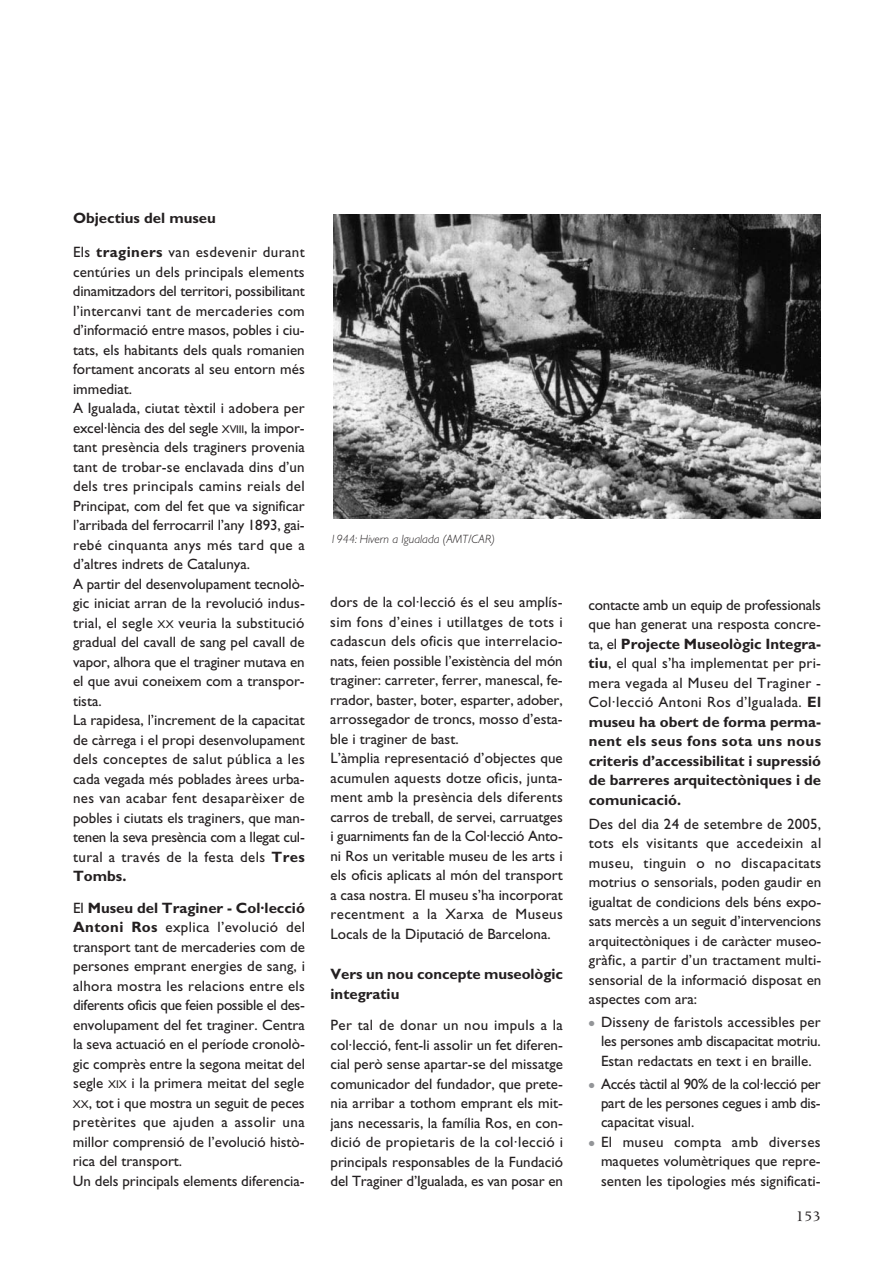
<style>
.page{position:relative;width:893px;height:1263px;background:#fff}
.page>*{position:absolute;margin:0;border:0;box-sizing:border-box;transform-origin:0 0}
.t1{font:15px/19.5px "Gill Sans";color:#231f20;text-align:justify}
.t2{font:700 15px/19.5px "Gill Sans";color:#231f20}
.t3{font:15px "Meridien";color:#231f20}
.t4{font:italic 300 12px "Gill Sans";color:#231f20}
.s1{font-weight:700}
.s2{font-size:11.25px}
.s3{font-family:"Newspaper Pi BT";font-size:10.5px;color:#939598}
</style>
<div class="page">
<img style="left:333px;top:215px;width:488px;height:304px">
<p class="t2" style="left:73px;top:209px;width:144px">Objectius del museu</p>
<p class="t1" style="left:73px;top:244px;width:233px;text-align:left">Els <span class="s1">traginers</span> van esdevenir durant centúries un dels principals elements dinamitzadors del territori, possibilitant l’intercanvi tant de mercaderies com d’informació entre masos, pobles i ciu&shy;tats, els habitants dels quals romanien fortament ancorats al seu entorn més immediat.<br>A Igualada, ciutat tèxtil i adobera per excel·lència des del segle <span class="s2">XVIII</span>, la impor&shy;tant presència dels traginers provenia tant de trobar-se enclavada dins d’un dels tres principals camins reials del Principat, com del fet que va significar l’arribada del ferrocarril l’any 1893, gai&shy;rebé cinquanta anys més tard que a d’altres indrets de Catalunya.<br>A partir del desenvolupament tecnolò&shy;gic iniciat arran de la revolució indus&shy;trial, el segle <span class="s2">XX</span> veuria la substitució gradual del cavall de sang pel cavall de vapor, alhora que el traginer mutava en el que avui coneixem com a transpor&shy;tista.<br>La rapidesa, l’increment de la capacitat de càrrega i el propi desenvolupament dels conceptes de salut pública a les cada vegada més poblades àrees urba&shy;nes van acabar fent desaparèixer de pobles i ciutats els traginers, que man&shy;tenen la seva presència com a llegat cul&shy;tural a través de la festa dels <span class="s1">Tres Tombs.</span></p>
<p class="t1" style="left:73px;top:899px;width:233px;text-align:left">El <span class="s1">Museu del Traginer - Col·lecció Antoni Ros</span> explica l’evolució del transport tant de mercaderies com de persones emprant energies de sang, i alhora mostra les relacions entre els diferents oficis que feien possible el des&shy;envolupament del fet traginer. Centra la seva actuació en el període cronolò&shy;gic comprès entre la segona meitat del segle <span class="s2">XIX</span> i la primera meitat del segle <span class="s2">XX</span>, tot i que mostra un seguit de peces pretèrites que ajuden a assolir una millor comprensió de l’evolució histò&shy;rica del transport.<br>Un dels principals elements diferencia-</p>
<p class="t4" style="left:330px;top:534px;width:166px">1944: Hivern a Igualada (AMT/CAR)</p>
<p class="t1" style="left:330px;top:594px;width:234px;text-align:left">dors de la col·lecció és el seu amplís&shy;sim fons d’eines i utillatges de tots i cadascun dels oficis que interrelacio&shy;nats, feien possible l’existència del món traginer: carreter, ferrer, manescal, fe&shy;rrador, baster, boter, esparter, adober, arrossegador de troncs, mosso d’esta&shy;ble i traginer de bast.<br>L’àmplia representació d’objectes que acumulen aquests dotze oficis, junta&shy;ment amb la presència dels diferents carros de treball, de servei, carruatges i guarniments fan de la Col·lecció Anto&shy;ni Ros un veritable museu de les arts i els oficis aplicats al món del transport a casa nostra. El museu s’ha incorporat recentment a la Xarxa de Museus Locals de la Diputació de Barcelona.</p>
<p class="t2" style="left:330px;top:966px;width:234px">Vers un nou concepte museològic integratiu</p>
<p class="t1" style="left:330px;top:1017px;width:234px">Per tal de donar un nou impuls a la col·lecció, fent-li assolir un fet diferen&shy;cial però sense apartar-se del missatge comunicador del fundador, que prete&shy;nia arribar a tothom emprant els mit&shy;jans necessaris, la família Ros, en con&shy;dició de propietaris de la col·lecció i principals responsables de la Fundació del Traginer d’Igualada, es van posar en</p>
<p class="t1" style="left:588px;top:596px;width:234px">contacte amb un equip de professionals que han generat una resposta concre&shy;ta, el <span class="s1">Projecte Museològic Integra&shy;tiu</span>, el qual s’ha implementat per pri&shy;mera vegada al Museu del Traginer - Col·lecció Antoni Ros d’Igualada. <span class="s1">El museu ha obert de forma perma&shy;nent els seus fons sota uns nous criteris d’accessibilitat i supressió de barreres arquitectòniques i de comunicació.</span></p>
<p class="t1" style="left:589px;top:815px;width:234px">Des del dia 24 de setembre de 2005, tots els visitants que accedeixin al museu, tinguin o no discapacitats motrius o sensorials, poden gaudir en igualtat de condicions dels béns expo&shy;sats mercès a un seguit d’intervencions arquitectòniques i de caràcter museo&shy;gràfic, a partir d’un tractament multi&shy;sensorial de la informació disposat en aspectes com ara:</p>
<p class="t1" style="left:601px;top:1014px;width:221px;text-indent:-13px"><span class="s3">•</span> Disseny de faristols accessibles per les persones amb discapacitat motriu.<br>Estan redactats en text i en braille.</p>
<p class="t1" style="left:601px;top:1075px;width:221px;text-indent:-13px"><span class="s3">•</span> Accés tàctil al 90% de la col·lecció per part de les persones cegues i amb dis&shy;capacitat visual.</p>
<p class="t1" style="left:601px;top:1134px;width:221px;text-indent:-13px"><span class="s3">•</span> El museu compta amb diverses maquetes volumètriques que repre&shy;senten les tipologies més significati-</p>
<p class="t3" style="left:796px;top:1211px;width:27px">153</p>
</div>
